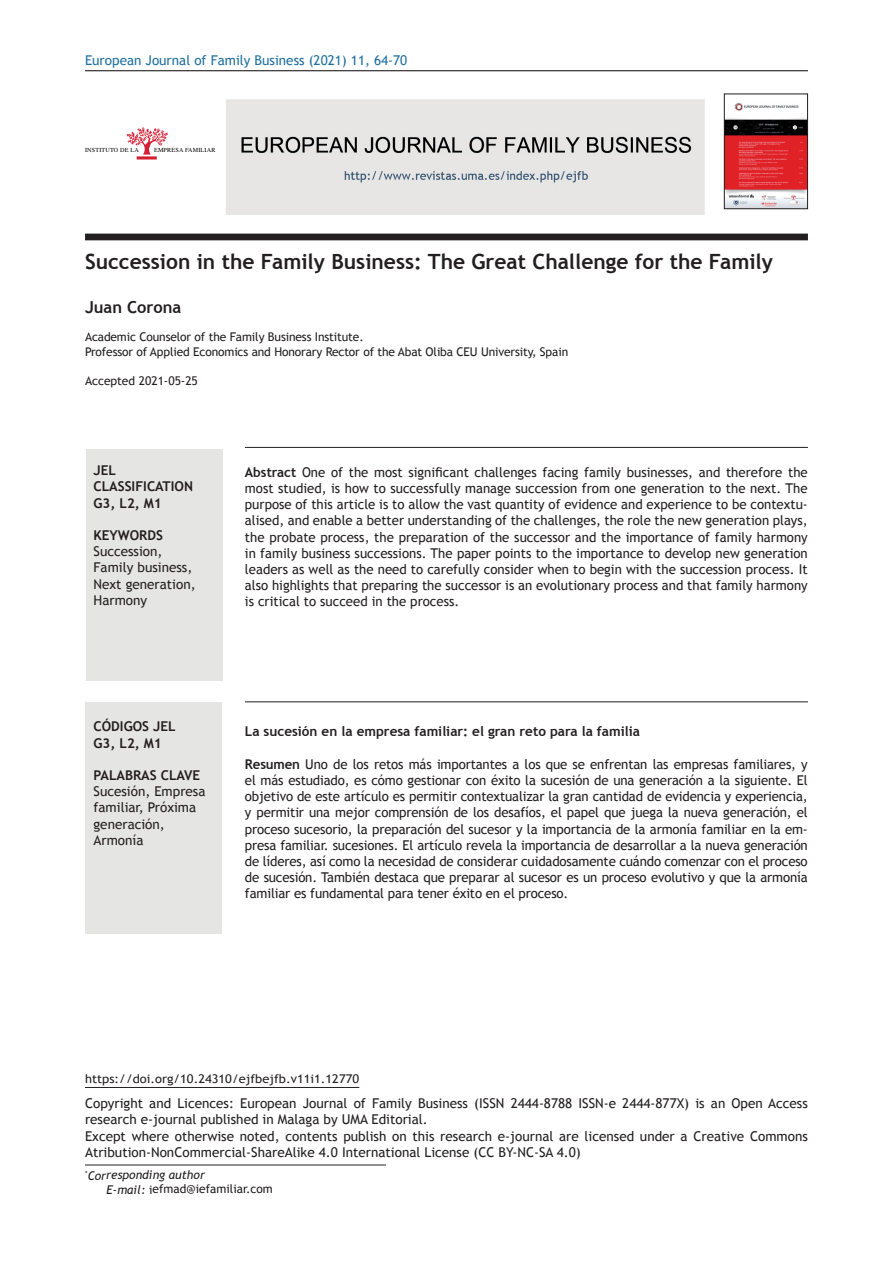
<style>
.page{position:relative;width:893px;height:1263px;background:#fff}
.page>*{position:absolute;margin:0;border:0;box-sizing:border-box;transform-origin:0 0}
.t1{font:700 21px "Trebuchet MS";color:#231f20}
.t2{font:700 16.5px "Trebuchet MS";color:#231f20}
.t3{font:13.5px/16.2px "Trebuchet MS";color:#231f20}
.t4{font:700 13.5px/16.2px "Trebuchet MS";color:#231f20}
.t5{font:13.5px "Trebuchet MS";color:#1e70a1}
.t6{font:12px/14.4px "Trebuchet MS";letter-spacing:-.01em;color:#231f20}
.t7{font:italic 12px/13.8px "Trebuchet MS";letter-spacing:-.01em;color:#231f20}
.t8{font:12px "Trebuchet MS";letter-spacing:-.01em;color:#231f20;scale:1.07 1}
.t9{font:6.15px "Times";letter-spacing:.03em;color:#000001}
.s1{font-weight:700}
.s2{font-style:normal}
</style>
<div class="page">
<div style="left:85px;top:703px;width:137px;height:231px;background:#e5e5e3"></div>
<div style="left:86px;top:450px;width:136px;height:231px;background:#e5e5e3"></div>
<hr style="left:85px;top:1087px;width:274px;height:1px;background:#231f20">
<hr style="left:85px;top:1165px;width:301px;height:1px;background:#231f20">
<hr style="left:85px;top:70px;width:723px;height:1px;background:#231f20">
<div style="left:85px;top:234px;width:723px;height:6px;background:#231f20"></div>
<hr style="left:245px;top:447px;width:563px;height:1px;background:#231f20">
<hr style="left:245px;top:702px;width:563px;height:1px;background:#231f20">
<img style="left:226px;top:99px;width:479px;height:116px">
<svg style="left:126px;top:127px;width:42px;height:33px"></svg>
<img style="left:726px;top:102px;width:80px;height:105px">
<div style="left:724px;top:94px;width:84px;height:115px;border:1px solid #231f20"></div>
<p class="t5" style="left:85px;top:52px;width:324px">European Journal of Family Business (2021) 11, 64-70</p>
<p class="t9" style="left:85px;top:145px;width:55px">INSTITUTO DE LA</p>
<p class="t9" style="left:154px;top:145px;width:63px">EMPRESA FAMILIAR</p>
<h1 class="t1" style="left:85px;top:249px;width:689px">Succession in the Family Business: The Great Challenge for the Family</h1>
<p class="t2" style="left:85px;top:296px;width:98px">Juan Corona</p>
<p class="t6" style="left:85px;top:330px;width:485px">Academic Counselor of the Family Business Institute.<br>Professor of Applied Economics and Honorary Rector of the Abat Oliba CEU University, Spain</p>
<p class="t6" style="left:85px;top:373px;width:114px">Accepted 2021-05-25</p>
<p class="t4" style="left:94px;top:462px;width:101px">JEL<br>CLASSIFICATION<br>G3, L2, M1</p>
<p class="t4" style="left:94px;top:527px;width:71px">KEYWORDS</p>
<p class="t3" style="left:94px;top:543px;width:104px">Succession,<br>Family business,<br>Next generation,<br>Harmony</p>
<p class="t3" style="left:245px;top:464px;width:564px;text-align:justify"><span class="s1">Abstract</span> One of the most significant challenges facing family businesses, and therefore the most studied, is how to successfully manage succession from one generation to the next. The purpose of this article is to allow the vast quantity of evidence and experience to be contextu&shy;alised, and enable a better understanding of the challenges, the role the new generation plays, the probate process, the preparation of the successor and the importance of family harmony in family business successions. The paper points to the importance to develop new generation leaders as well as the need to carefully consider when to begin with the succession process. It also highlights that preparing the successor is an evolutionary process and that family harmony is critical to succeed in the process.</p>
<p class="t4" style="left:94px;top:718px;width:84px">CÓDIGOS JEL<br>G3, L2, M1</p>
<p class="t4" style="left:94px;top:767px;width:108px">PALABRAS CLAVE</p>
<p class="t3" style="left:94px;top:783px;width:113px">Sucesión, Empresa familiar, Próxima generación,<br>Armonía</p>
<p class="t4" style="left:245px;top:723px;width:397px">La sucesión en la empresa familiar: el gran reto para la familia</p>
<p class="t3" style="left:245px;top:756px;width:564px;text-align:justify"><span class="s1">Resumen</span> Uno de los retos más importantes a los que se enfrentan las empresas familiares, y el más estudiado, es cómo gestionar con éxito la sucesión de una generación a la siguiente. El objetivo de este artículo es permitir contextualizar la gran cantidad de evidencia y experiencia, y permitir una mejor comprensión de los desafíos, el papel que juega la nueva generación, el proceso sucesorio, la preparación del sucesor y la importancia de la armonía familiar en la em&shy;presa familiar. sucesiones. El artículo revela la importancia de desarrollar a la nueva generación de líderes, así como la necesidad de considerar cuidadosamente cuándo comenzar con el proceso de sucesión. También destaca que preparar al sucesor es un proceso evolutivo y que la armonía familiar es fundamental para tener éxito en el proceso.</p>
<p class="t8" style="left:85px;top:1072px;width:258px">https://doi.org/10.24310/ejfbejfb.v11i1.12770</p>
<p class="t3" style="left:85px;top:1095px;width:724px">Copyright and Licences: European Journal of Family Business (ISSN 2444-8788 ISSN-e 2444-877X) is an Open Access research e-journal published in Malaga by UMA Editorial.<br>Except where otherwise noted, contents publish on this research e-journal are licensed under a Creative Commons Atribution-NonCommercial-ShareAlike 4.0 International License (CC BY-NC-SA 4.0)</p>
<p class="t7" style="left:107px;top:1168px;width:168px;text-indent:-21px"><sup>*</sup>Corresponding author<br>E-mail: <span class="s2">iefmad@iefamiliar.com</span></p>
</div>
